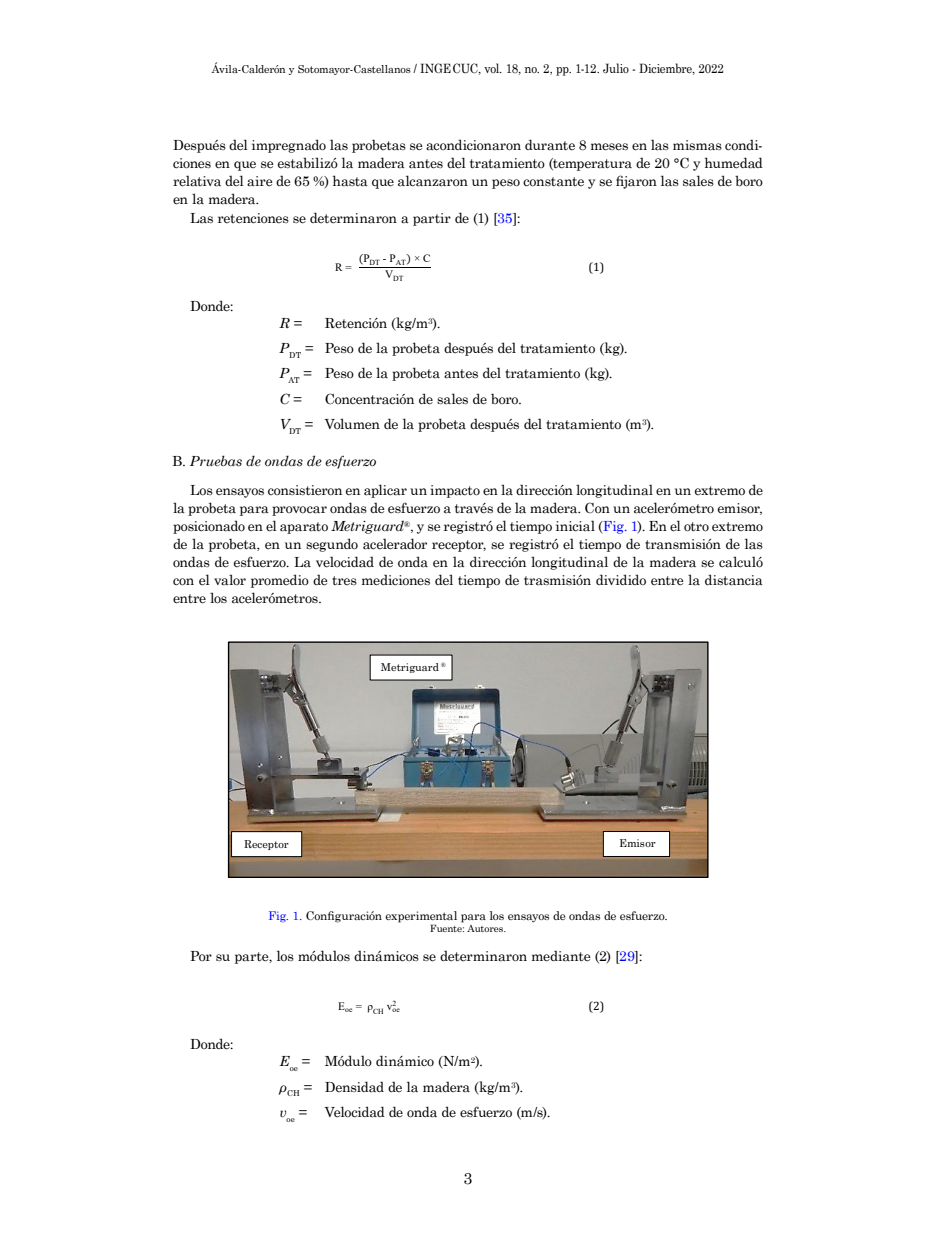
<style>
.page{position:relative;width:936px;height:1248px;background:#fff}
.page>*{position:absolute;margin:0;border:0;box-sizing:border-box;transform-origin:0 0}
.t1{font:16px "Century Schoolbook";color:#000}
.t2{font:14px/25.3px "Century Schoolbook";letter-spacing:-.015em;color:#000}
.t3{font:italic 14px "Century Schoolbook";color:#000}
.t4{font:12.8px "Century Schoolbook";letter-spacing:-.02em;color:#000;scale:.9 1}
.t5{font:12px "Century Schoolbook";letter-spacing:-.01em;color:#000}
.t6{font:12px "Cambria";color:#000}
.t7{font:11.2px "Times New Roman";color:#000}
.t8{font:10.9px "Century Schoolbook";letter-spacing:-.005em;color:#000}
.t9{font:10px "Century Schoolbook";letter-spacing:-.01em;color:#000}
.t10{font:8.2px "Century Schoolbook";color:#000}
.t11{font:7.7px "Times New Roman";color:#000}
.s1{font-size:11px}
.s2{color:#00f}
.s3{font-family:"Cambria Math"}
.s4{font-style:italic}
.s5{font-style:normal}
</style>
<div class="page">
<hr style="left:359px;top:267px;width:71px;height:1px;background:#000">
<img style="left:230px;top:643px;width:476px;height:232px">
<div style="left:228px;top:641px;width:480px;height:236px;border:1px solid #000"></div>
<div style="left:603px;top:831px;width:66px;height:25px;background:#fff"></div>
<div style="left:603px;top:831px;width:67px;height:25px;border:1px solid #000"></div>
<div style="left:231px;top:831px;width:71px;height:25px;background:#fff"></div>
<div style="left:231px;top:831px;width:71px;height:25px;border:1px solid #000"></div>
<div style="left:370px;top:655px;width:82px;height:25px;background:#fff"></div>
<p class="t4" style="left:212px;top:58px;width:570px"><span class="s1">Ávila-Calderón y Sotomayor-Castellanos</span> / INGECUC, vol. 18, no. 2, pp. 1-12. Julio - Diciembre, 2022</p>
<p class="t2" style="left:173px;top:131px;width:591px">Después del impregnado las probetas se acondicionaron durante 8 meses en las mismas condi-</p>
<p class="t2" style="left:173px;top:149px;width:591px">ciones en que se estabilizó la madera antes del tratamiento (temperatura de 20 °C y humedad</p>
<p class="t2" style="left:173px;top:167px;width:591px">relativa del aire de 65 %) hasta que alcanzaron un peso constante y se fijaron las sales de boro</p>
<p class="t2" style="left:173px;top:185px;width:88px">en la madera.</p>
<p class="t2" style="left:190px;top:203px;width:332px">Las retenciones se determinaron a partir de (1) [<span class="s2">35</span>]:</p>
<p class="t7" style="left:335px;top:259px;width:18px">R =</p>
<p class="t6" style="left:588px;top:260px;width:17px">(1)</p>
<p class="t7" style="left:359px;top:251px;width:73px"><span class="s3">(</span>P<sub>DT</sub> - P<sub>AT</sub><span class="s3">)</span> × C</p>
<p class="t11" style="left:385px;top:273px;width:20px"><sup>V</sup>DT</p>
<p class="t2" style="left:190px;top:292px;width:45px">Donde:</p>
<p class="t2" style="left:279px;top:309px;width:350px;text-indent:45px">Retención (kg/m<sup>3</sup>).<br><span class="s4">P</span><sub>DT</sub> = Peso de la probeta después del tratamiento (kg).<br><span class="s4">P</span><sub>AT</sub> = Peso de la probeta antes del tratamiento (kg).<br><span class="s4">C</span> =</p>
<p class="t3" style="left:279px;top:312px;width:24px">R <span class="s5">=</span></p>
<p class="t2" style="left:279px;top:385px;width:376px;text-indent:45px">Concentración de sales de boro.<br><span class="s4">V</span><sub>DT</sub> = Volumen de la probeta después del tratamiento (m<sup>3</sup>).</p>
<p class="t2" style="left:190px;top:445px;width:574px;line-height:29.3px;text-indent:-18px">B. <span class="s4">Pruebas de ondas de esfuerzo<br></span>Los ensayos consistieron en aplicar un impacto en la dirección longitudinal en un extremo de</p>
<p class="t2" style="left:173px;top:498px;width:591px;line-height:18px;text-align:justify">la probeta para provocar ondas de esfuerzo a través de la madera. Con un acelerómetro emisor, posicionado en el aparato <span class="s4">Metriguard</span><sup>®</sup>, y se registró el tiempo inicial (<span class="s2">Fig. 1</span>). En el otro extremo de la probeta, en un segundo acelerador receptor, se registró el tiempo de transmisión de las ondas de esfuerzo. La velocidad de onda en la dirección longitudinal de la madera se calculó con el valor promedio de tres mediciones del tiempo de trasmisión dividido entre la distancia entre los acelerómetros.</p>
<p class="t8" style="left:381px;top:658px;width:66px">Metriguard <sup>®</sup></p>
<p class="t8" style="left:244px;top:834px;width:46px">Receptor</p>
<p class="t8" style="left:619px;top:834px;width:38px">Emisor</p>
<p class="t5" style="left:268px;top:905px;width:401px"><span class="s2">Fig. 1.</span> Configuración experimental para los ensayos de ondas de esfuerzo.</p>
<p class="t9" style="left:429px;top:919px;width:78px">Fuente: Autores.</p>
<p class="t2" style="left:190px;top:941px;width:454px">Por su parte, los módulos dinámicos se determinaron mediante (2) [<span class="s2">29</span>]:</p>
<p class="t7" style="left:338px;top:997px;width:36px">E<sub>oe</sub> = ρ</p>
<p class="t6" style="left:588px;top:998px;width:17px">(2)</p>
<p class="t11" style="left:392px;top:997px;width:5px">2</p>
<p class="t11" style="left:373px;top:1004px;width:28px">CH <sup>v</sup>oe</p>
<p class="t2" style="left:190px;top:1030px;width:45px">Donde:</p>
<p class="t2" style="left:279px;top:1047px;width:245px"><span class="s4">E</span><sub>oe</sub> = Módulo dinámico (N/m<sup>2</sup>).<br><span class="s4">ρ</span><sub>CH</sub> = D ensidad de la madera (kg/m<sup>3</sup>).</p>
<p class="t10" style="left:279px;top:1111px;width:29px"><sup>v</sup>oe <sup>=</sup></p>
<p class="t2" style="left:325px;top:1097px;width:227px">Velocidad de onda de esfuerzo (m/s).</p>
<p class="t1" style="left:463px;top:1164px;width:10px">3</p>
</div>
